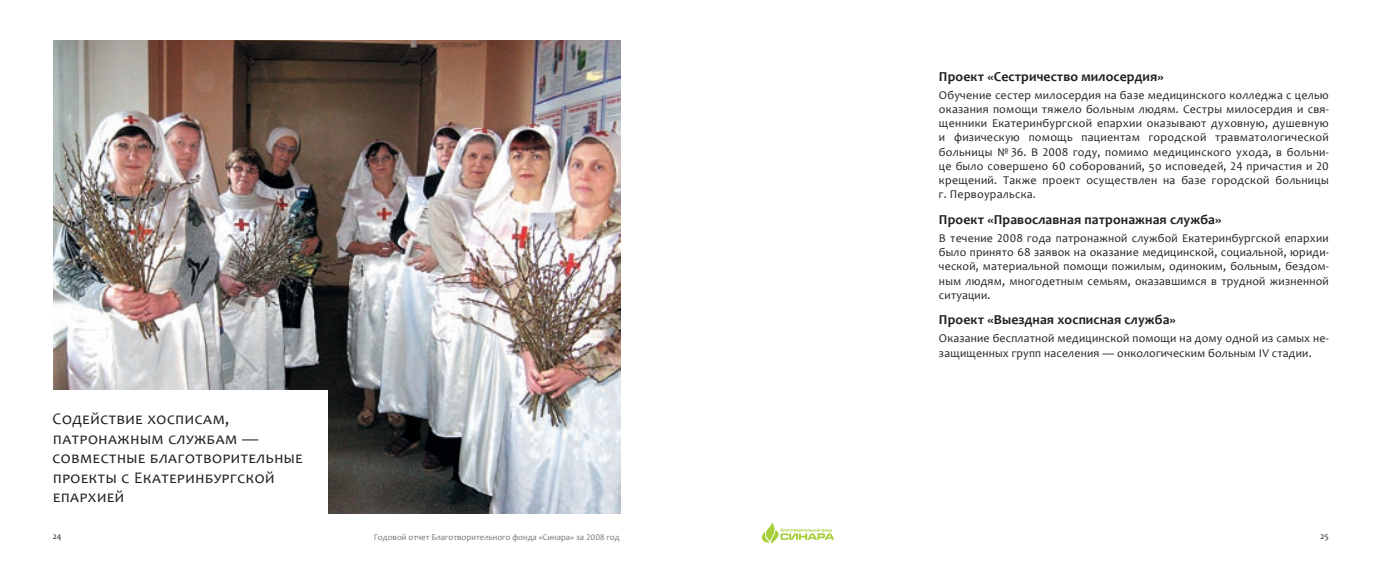
<style>
.page{position:relative;width:1382px;height:567px;background:#fff}
.page>*{position:absolute;margin:0;border:0;box-sizing:border-box;transform-origin:0 0}
.rubrika_BIG{font:16.25px/19.5px "Candara";letter-spacing:.045em;color:#231f20}
.podzag{font:700 13.75px "Candara";letter-spacing:.01em;color:#231f20}
.text_2{font:11.88px/14.2px "Candara";letter-spacing:.015em;color:#231f20;text-align:justify}
.t1{font:8.75px "Candara";color:#76787b}
.t2{font:8.75px "Candara";color:#231f20}
</style>
<div class="page">
<img style="left:53px;top:41px;width:567px;height:473px">
<div style="left:0;top:391px;width:327px;height:176px;background:#fff"></div>
<svg style="left:761px;top:522px;width:73px;height:22px"></svg>
<p class="rubrika_BIG" style="left:53px;top:409px;width:252px">Содействие хосписам, патронажным службам — совместные благотворительные проекты с Екатеринбургской епархией</p>
<p class="podzag" style="left:939px;top:68px;width:226px">Проект «Сестричество милосердия»</p>
<p class="text_2" style="left:939px;top:88px;width:391px">Обучение сестер милосердия на базе медицинского колледжа с целью оказания помощи тяжело больным людям. Сестры милосердия и свя&shy;щенники Екатеринбургской епархии оказывают духовную, душевную и физическую помощь пациентам городской травматологической больницы №36. В 2008 году, помимо медицинского ухода, в больни&shy;це было совершено 60 соборований, 50 исповедей, 24 причастия и 20 крещений. Также проект осуществлен на базе городской больницы г. Первоуральска.</p>
<p class="podzag" style="left:939px;top:211px;width:284px">Проект «Православная патронажная служба»</p>
<p class="text_2" style="left:939px;top:231px;width:391px">В течение 2008 года патронажной службой Екатеринбургской епархии было принято 68 заявок на оказание медицинской, социальной, юриди&shy;ческой, материальной помощи пожилым, одиноким, больным, бездом&shy;ным людям, многодетным семьям, оказавшимся в трудной жизненной ситуации.</p>
<p class="podzag" style="left:939px;top:312px;width:238px">Проект «Выездная хосписная служба»</p>
<p class="text_2" style="left:939px;top:331px;width:391px">Оказание бесплатной медицинской помощи на дому одной из самых не&shy;защищенных групп населения — онкологическим больным IV стадии.</p>
<p class="t2" style="left:53px;top:531px;width:10px">24</p>
<p class="t1" style="left:374px;top:532px;width:247px">Годовой отчет Благотворительного фонда «Синара» за 2008 год</p>
<p class="t2" style="left:1320px;top:531px;width:10px">25</p>
</div>
